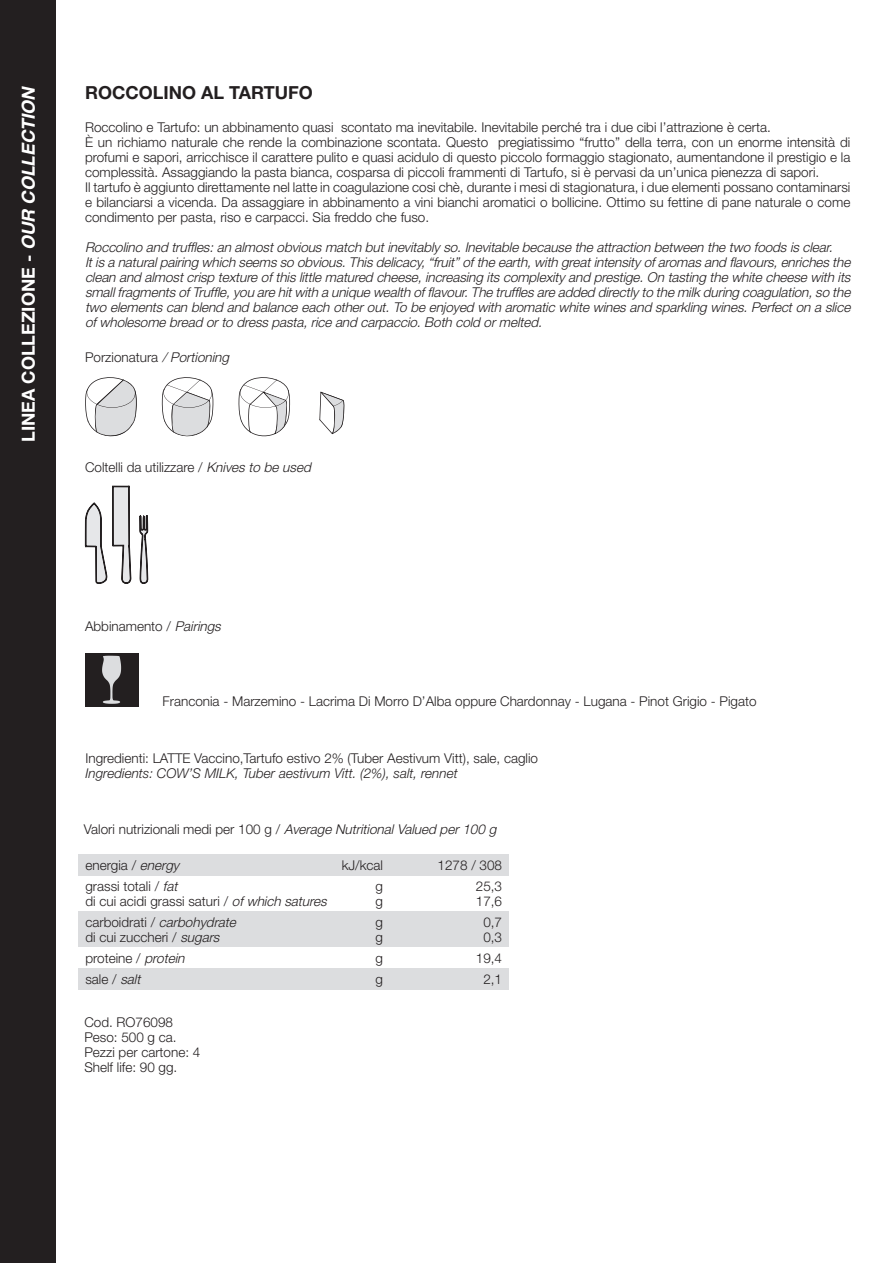
<style>
.page{position:relative;width:893px;height:1263px;background:#fff}
.page>*{position:absolute;margin:0;border:0;box-sizing:border-box;transform-origin:0 0}
.t1{font:700 18px "Helvetica Neue";color:#fff}
.t2{font:700 18px "Helvetica Neue";color:#231f20}
.t3{font:300 13.5px/15px "Helvetica Neue";color:#231f20;text-align:justify}
.t4{font:italic 300 13.5px/15px "Helvetica Neue";color:#231f20;text-align:justify}
.t5{font:italic 300 13.5px "Helvetica Neue";color:#231f20}
.s1{font-style:italic}
.s2{font-style:normal}
</style>
<div class="page">
<div style="left:0;top:0;width:55px;height:1263px;background:#231f20"></div>
<div style="left:78px;top:969px;width:431px;height:21px;background:#dcdddf"></div>
<div style="left:78px;top:912px;width:431px;height:35px;background:#dcdddf"></div>
<div style="left:78px;top:855px;width:431px;height:21px;background:#dcdddf"></div>
<svg style="left:85px;top:377px;width:52px;height:59px"></svg>
<svg style="left:162px;top:377px;width:51px;height:59px"></svg>
<svg style="left:239px;top:377px;width:51px;height:59px"></svg>
<svg style="left:319px;top:392px;width:25px;height:42px"></svg>
<div style="left:85px;top:653px;width:53px;height:53px;background:#231f20"></div>
<svg style="left:84px;top:486px;width:64px;height:218px"></svg>
<h1 class="t1" style="left:17px;top:442px;width:361px;rotate:-90deg">LINEA COLLEZIONE - <span class="s1">OUR COLLECTION</span></h1>
<p class="t2" style="left:85px;top:82px;width:229px">ROCCOLINO AL TARTUFO</p>
<p class="t3" style="left:85px;top:119px;width:687px">Roccolino e Tartufo: un abbinamento quasi scontato ma inevitabile. Inevitabile perché tra i due cibi l’attrazione è certa.</p>
<p class="t3" style="left:85px;top:134px;width:767px">È un richiamo naturale che rende la combinazione scontata. Questo pregiatissimo “frutto” della terra, con un enorme intensità di profumi e sapori, arricchisce il carattere pulito e quasi acidulo di questo piccolo formaggio stagionato, aumentandone il prestigio e la complessità. Assaggiando la pasta bianca, cosparsa di piccoli frammenti di Tartufo, si è pervasi da un’unica pienezza di sapori.</p>
<p class="t3" style="left:85px;top:179px;width:767px">Il tartufo è aggiunto direttamente nel latte in coagulazione cosi chè, durante i mesi di stagionatura, i due elementi possano contaminarsi e bilanciarsi a vicenda. Da assaggiare in abbinamento a vini bianchi aromatici o bollicine. Ottimo su fettine di pane naturale o come condimento per pasta, riso e carpacci. Sia freddo che fuso.</p>
<p class="t4" style="left:85px;top:239px;width:752px">Roccolino and truffles:an almostobvious match butinevitably so.Inevitable because the attraction between the two foods is clear.</p>
<p class="t4" style="left:85px;top:254px;width:770px">Itis a naturalpairing which seems so obvious.This delicacy,“fruit”ofthe earth,with greatintensity ofaromas and flavours,enriches the clean and almostcrisp texture ofthis little matured cheese,increasing its complexity and prestige.On tasting the white cheese with its smallfragments ofTruffle,you are hitwith a unique wealth offlavour.The truffles are added directly to the milk during coagulation,so the two elements can blend and balance each otherout.To be enjoyed with aromatic white wines and sparkling wines.Perfecton a slice ofwholesome bread orto dress pasta,rice and carpaccio.Both cold ormelted.</p>
<p class="t3" style="left:85px;top:350px;width:149px">Porzionatura <span class="s1">/Portioning</span></p>
<p class="t3" style="left:85px;top:460px;width:231px">Coltelli da utilizzare / <span class="s1">Knives to be used</span></p>
<p class="t3" style="left:85px;top:618px;width:141px">Abbinamento / <span class="s1">Pairings</span></p>
<p class="t3" style="left:163px;top:693px;width:595px">Franconia - Marzemino - Lacrima Di Morro D’Alba oppure Chardonnay - Lugana - Pinot Grigio - Pigato</p>
<p class="t3" style="left:85px;top:750px;width:454px">Ingredienti: LATTE Vaccino,Tartufo estivo 2% (Tuber Aestivum Vitt), sale, caglio</p>
<p class="t5" style="left:85px;top:765px;width:374px">Ingredients: COW’S MILK, Tuber aestivum Vitt. (2%), salt, rennet</p>
<p class="t4" style="left:84px;top:822px;width:417px"><span class="s2">Va l o r i n u t r i z i o n a l i m e d i p e r 1 0 0 g /</span> Average NutritionalValued per100 g</p>
<p class="t3" style="left:85px;top:857px;width:95px">energia / <span class="s1">energy</span></p>
<p class="t3" style="left:342px;top:857px;width:43px">kJ/kcal</p>
<p class="t3" style="left:438px;top:857px;width:66px">1278 / 308</p>
<p class="t3" style="left:85px;top:878px;width:97px">grassi totali / <span class="s1">fat</span></p>
<p class="t3" style="left:376px;top:878px;width:9px">g</p>
<p class="t3" style="left:476px;top:878px;width:28px">25,3</p>
<p class="t3" style="left:85px;top:893px;width:246px">di cui acidi grassi saturi / <span class="s1">ofwhich satures</span></p>
<p class="t3" style="left:376px;top:893px;width:9px">g</p>
<p class="t3" style="left:476px;top:893px;width:28px">17,6</p>
<p class="t3" style="left:85px;top:914px;width:155px">carboidrati / <span class="s1">carbohydrate</span></p>
<p class="t3" style="left:376px;top:914px;width:9px">g</p>
<p class="t3" style="left:483px;top:914px;width:20px">0,7</p>
<p class="t3" style="left:85px;top:929px;width:139px">di cui zuccheri / <span class="s1">sugars</span></p>
<p class="t3" style="left:376px;top:929px;width:9px">g</p>
<p class="t3" style="left:483px;top:929px;width:20px">0,3</p>
<p class="t3" style="left:85px;top:950px;width:104px">proteine / <span class="s1">protein</span></p>
<p class="t3" style="left:376px;top:950px;width:9px">g</p>
<p class="t3" style="left:476px;top:950px;width:28px">19,4</p>
<p class="t3" style="left:85px;top:971px;width:60px">sale / <span class="s1">salt</span></p>
<p class="t3" style="left:376px;top:971px;width:9px">g</p>
<p class="t3" style="left:483px;top:971px;width:20px">2,1</p>
<p class="t3" style="left:84px;top:1014px;width:90px">Cod. RO76098</p>
<p class="t3" style="left:84px;top:1029px;width:94px">Peso: 500 g ca.</p>
<p class="t3" style="left:84px;top:1044px;width:118px">Pezzi per cartone: 4</p>
<p class="t3" style="left:84px;top:1059px;width:95px">Shelf life: 90 gg.</p>
</div>
